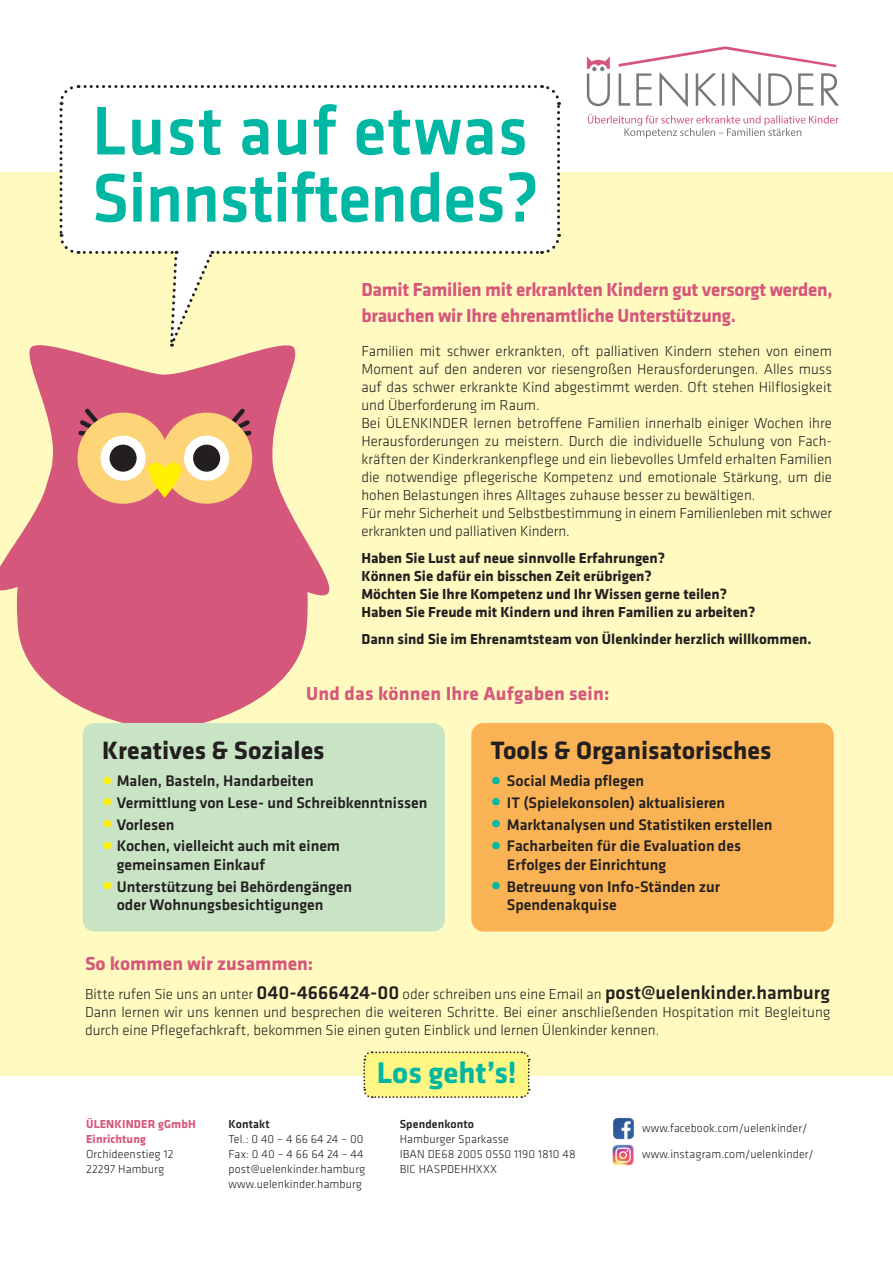
<style>
.page{position:relative;width:893px;height:1263px;background:#fff}
.page>*{position:absolute;margin:0;border:0;box-sizing:border-box;transform-origin:0 0}
.t1{font:500 71.25px/67.2px "Klavika";letter-spacing:-.01em;color:#00b7a3;scale:.96 1}
.t2{font:700 31.05px "Klavika";color:#00b7a3}
.t3{font:700 25.95px "Klavika";color:#231f20}
.t4{font:700 19.5px/25.5px "Klavika";letter-spacing:-.015em;color:#d6577c}
.t5{font:700 19.5px "Klavika";letter-spacing:.01em;color:#d6577c}
.t6{font:500 15.9px/18.8px "Klavika";color:#231f20}
.t7{font:300 15px/18px "Klavika";color:#231f20}
.t8{font:700 15px/18px "Klavika";color:#231f20}
.t9{font:300 12px/15px "Klavika";letter-spacing:.01em;color:#231f20}
.t10{font:700 12px/15px "Klavika";letter-spacing:.01em;color:#d6577c}
.t11{font:500 12px "Klavika";letter-spacing:.01em;color:#231f20}
.s1{font-size:28.8px;color:#fff101}
.s2{font-size:28.8px;color:#00b7a3}
.s3{font-weight:500;font-size:19.5px}
</style>
<div class="page">
<div style="left:0;top:172px;width:893px;height:904px;background:#fffbc0"></div>
<svg style="left:0;top:345px;width:330px;height:384px;fill:#d6577c"></svg>
<svg style="left:76px;top:404px;width:178px;height:100px;background:#e8b07f"></svg>
<div style="left:193px;top:445px;width:27px;height:27px;background:#231f20;border-radius:50%"></div>
<svg style="left:588px;top:114px;width:251px;height:24px"></svg>
<svg style="left:586px;top:46px;width:253px;height:61px"></svg>
<div style="left:83px;top:723px;width:362px;height:209px;background:#c8e4c5;border-radius:12px"></div>
<div style="left:471px;top:723px;width:363px;height:209px;background:#f9b254;border-radius:12px"></div>
<svg style="left:58px;top:85px;width:503px;height:262px"></svg>
<svg style="left:363px;top:1051px;width:168px;height:47px;background:#f7ef84"></svg>
<img style="left:613px;top:1117px;width:21px;height:23px">
<img style="left:612px;top:1144px;width:22px;height:22px">
<h1 class="t1" style="left:92px;top:99px;width:467px">Lust auf etwas<br>Sinnstiftendes?</h1>
<h3 class="t4" style="left:361px;top:277px;width:473px">Damit Familien mit erkrankten Kindern gut versorgt werden, brauchen wir Ihre ehrenamtliche Unterstützung.</h3>
<p class="t7" style="left:361px;top:342px;width:472px">Familien mit schwer erkrankten, oft palliativen Kindern stehen von einem Moment auf den anderen vor riesengroßen Herausforderungen. Alles muss auf das schwer erkrankte Kind abgestimmt werden. Oft stehen Hilflosigkeit und Überforderung im Raum.<br>Bei ÜLENKINDER lernen betroffene Familien innerhalb einiger Wochen ihre Herausforderungen zu meistern. Durch die individuelle Schulung von Fach&shy;kräften der Kinderkrankenpflege und ein liebevolles Umfeld erhalten Familien die notwendige pflegerische Kompetenz und emotionale Stärkung, um die hohen Belastungen ihres Alltages zuhause besser zu bewältigen.<br>Für mehr Sicherheit und Selbstbestimmung in einem Familienleben mit schwer erkrankten und palliativen Kindern.</p>
<p class="t8" style="left:361px;top:549px;width:396px">Haben Sie Lust auf neue sinnvolle Erfahrungen?<br>Können Sie dafür ein bisschen Zeit erübrigen?<br>Möchten Sie Ihre Kompetenz und Ihr Wissen gerne teilen?<br>Haben Sie Freude mit Kindern und ihren Familien zu arbeiten?</p>
<p class="t8" style="left:361px;top:630px;width:452px">Dann sind Sie im Ehrenamtsteam von Ülenkinder herzlich willkommen.</p>
<h3 class="t5" style="left:306px;top:683px;width:305px">Und das können Ihre Aufgaben sein:</h3>
<h3 class="t3" style="left:102px;top:736px;width:224px">Kreatives &amp; Soziales</h3>
<p class="t6" style="left:102px;top:772px;width:213px"><span class="s1">•</span> Malen, Basteln, Handarbeiten</p>
<p class="t6" style="left:102px;top:793px;width:327px"><span class="s1">•</span> Vermittlung von Lese- und Schreibkenntnissen</p>
<p class="t6" style="left:102px;top:815px;width:74px"><span class="s1">•</span> Vorlesen</p>
<p class="t6" style="left:117px;top:837px;width:225px;text-indent:-14px"><span class="s1">•</span> Kochen, vielleicht auch mit einem gemeinsamen Einkauf</p>
<p class="t6" style="left:117px;top:877px;width:237px;text-indent:-14px"><span class="s1">•</span> Unterstützung bei Behördengängen oder Wohnungsbesichtigungen</p>
<h3 class="t3" style="left:491px;top:736px;width:282px">Tools &amp; Organisatorisches</h3>
<p class="t6" style="left:491px;top:772px;width:155px"><span class="s2">•</span> Social Media pflegen</p>
<p class="t6" style="left:491px;top:793px;width:236px"><span class="s2">•</span> IT (Spielekonsolen) aktualisieren</p>
<p class="t6" style="left:491px;top:815px;width:283px"><span class="s2">•</span> Marktanalysen und Statistiken erstellen</p>
<p class="t6" style="left:507px;top:837px;width:236px;text-indent:-16px"><span class="s2">•</span> Facharbeiten für die Evaluation des<br>Erfolges der Einrichtung</p>
<p class="t6" style="left:507px;top:877px;width:215px;text-indent:-16px"><span class="s2">•</span> Betreuung von Info-Ständen zur<br>Spendenakquise</p>
<h3 class="t4" style="left:85px;top:951px;width:230px">So kommen wir zusammen:</h3>
<p class="t7" style="left:85px;top:985px;width:747px;text-align:justify">Bitte rufen Sie uns an unter <span class="s3">040-4666424-00</span> oder schreiben uns eine Email an <span class="s3">post@uelenkinder.hamburg </span>Dann lernen wir uns kennen und besprechen die weiteren Schritte. Bei einer anschließenden Hospitation mit Begleitung durch eine Pflegefachkraft, bekommen Sie einen guten Einblick und lernen Ülenkinder kennen.</p>
<p class="t10" style="left:86px;top:1116px;width:111px">ÜLENKINDER gGmbH<br>Einrichtung</p>
<p class="t9" style="left:86px;top:1146px;width:89px">Orchideenstieg 12<br>22297 Hamburg</p>
<p class="t11" style="left:229px;top:1117px;width:43px">Kontakt</p>
<p class="t9" style="left:229px;top:1131px;width:138px">Tel.: 0 40 – 4 66 64 24 – 00<br>Fax: 0 40 – 4 66 64 24 – 44 post@uelenkinder.hamburg www.uelenkinder.hamburg</p>
<h2 class="t2" style="left:377px;top:1056px;width:141px">Los geht’s!</h2>
<p class="t11" style="left:400px;top:1117px;width:76px">Spendenkonto</p>
<p class="t9" style="left:400px;top:1131px;width:177px">Hamburger Sparkasse<br>IBAN DE68 2005 0550 1190 1810 48<br>BIC HASPDEHHXXX</p>
<p class="t9" style="left:642px;top:1120px;width:167px">www.facebook.com/uelenkinder/</p>
<p class="t9" style="left:642px;top:1147px;width:173px">www.instagram.com/uelenkinder/</p>
</div>
